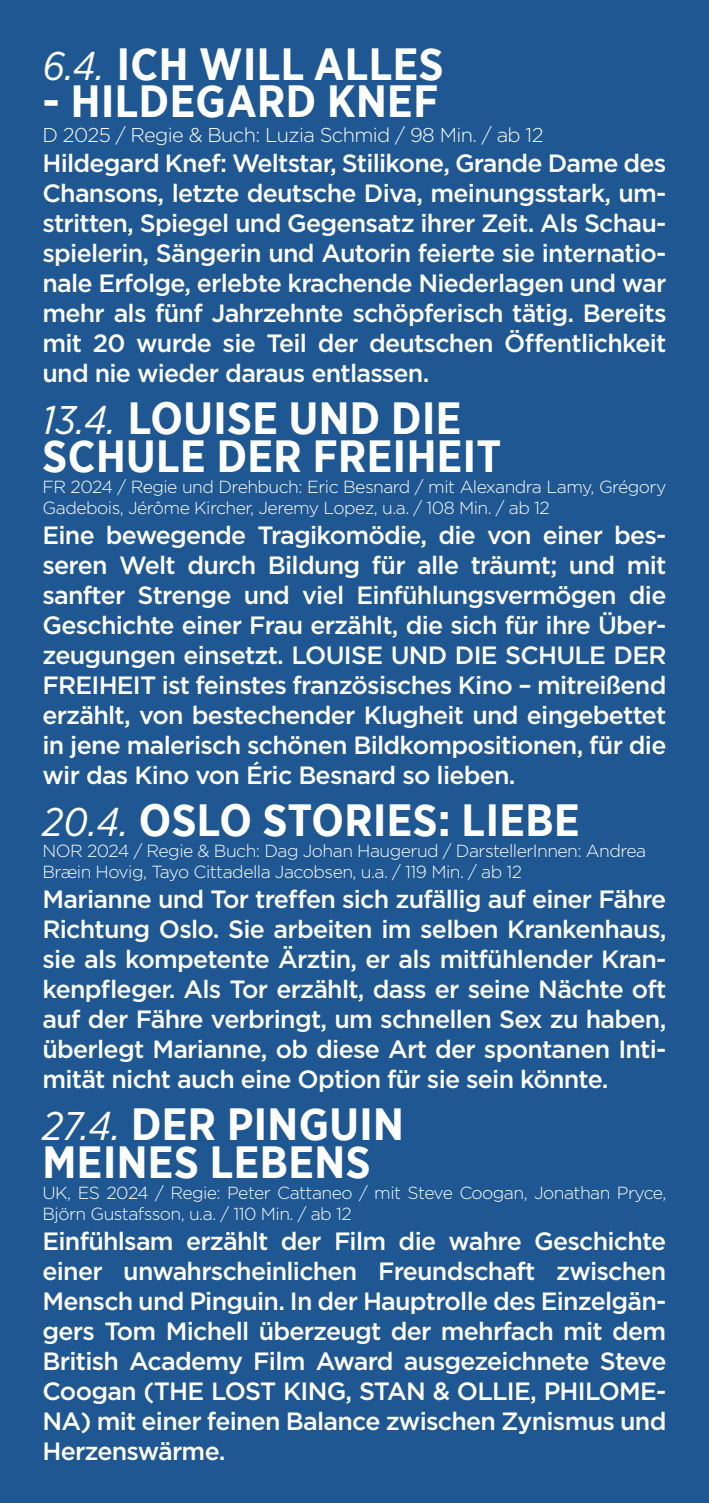
<style>
.page{position:relative;width:709px;height:1503px;background:#fff}
.page>*{position:absolute;margin:0;border:0;box-sizing:border-box;transform-origin:0 0}
.t1{font:700 45px "Gotham Narrow";letter-spacing:.01em;color:#fff}
.t2{font:500 25px/30px "Gotham";letter-spacing:-.03em;color:#fff;text-align:justify}
.t3{font:300 20px "Gotham";letter-spacing:-.03em;color:#fff}
.t4{font:300 17.5px/21px "Gotham";letter-spacing:-.03em;color:#fff}
.s1{font-weight:400;font-style:italic;font-size:40px}
</style>
<div class="page">
<div style="left:0;top:0;width:709px;height:1502px;background:#1e5791"></div>
<p class="t1" style="left:43px;top:35px;width:403px"><span class="s1">6.4.</span> ICH WILL ALLES</p>
<p class="t1" style="left:43px;top:72px;width:397px">- HILDEGARD KNEF</p>
<p class="t3" style="left:43px;top:122px;width:502px">D 2025 / Regie &amp; Buch: Luzia Schmid / 98 Min. / ab 12</p>
<p class="t2" style="left:43px;top:148px;width:625px">Hildegard Knef: Weltstar, Stilikone, Grande Dame des Chansons, letzte deutsche Diva, meinungsstark, um&shy;stritten, Spiegel und Gegensatz ihrer Zeit. Als Schau&shy;spielerin, Sängerin und Autorin feierte sie internatio&shy;nale Erfolge, erlebte krachende Niederlagen und war mehr als fünf Jahrzehnte schöpferisch tätig. Bereits mit 20 wurde sie Teil der deutschen Öffentlichkeit und nie wieder daraus entlassen.</p>
<p class="t1" style="left:43px;top:390px;width:420px"><span class="s1">13.4.</span> LOUISE UND DIE</p>
<p class="t1" style="left:43px;top:427px;width:460px">SCHULE DER FREIHEIT</p>
<p class="t4" style="left:43px;top:476px;width:625px">FR 2024 / Regie und Drehbuch: Eric Besnard / mit Alexandra Lamy, Grégory<br>Gadebois, Jérôme Kircher, Jeremy Lopez, u.a. / 108 Min. / ab 12</p>
<p class="t2" style="left:43px;top:520px;width:625px">Eine bewegende Tragikomödie, die von einer bes&shy;seren Welt durch Bildung für alle träumt; und mit sanfter Strenge und viel Einfühlungsvermögen die Geschichte einer Frau erzählt, die sich für ihre Über&shy;zeugungen einsetzt. LOUISE UND DIE SCHULE DER FREIHEIT ist feinstes französisches Kino – mitreißend erzählt, von bestechender Klugheit und eingebettet in jene malerisch schönen Bildkompositionen, für die wir das Kino von Éric Besnard so lieben.</p>
<p class="t1" style="left:43px;top:791px;width:538px"><span class="s1">20.4.</span> OSLO STORIES: LIEBE</p>
<p class="t4" style="left:43px;top:840px;width:605px">NOR 2024 / Regie &amp; Buch: Dag Johan Haugerud / DarstellerInnen: Andrea<br>Bræin Hovig, Tayo Cittadella Jacobsen, u.a. / 119 Min. / ab 12</p>
<p class="t2" style="left:43px;top:884px;width:625px">Marianne und Tor treffen sich zufällig auf einer Fähre Richtung Oslo. Sie arbeiten im selben Krankenhaus, sie als kompetente Ärztin, er als mitfühlender Kran&shy;kenpfleger. Als Tor erzählt, dass er seine Nächte oft auf der Fähre verbringt, um schnellen Sex zu haben, überlegt Marianne, ob diese Art der spontanen Inti&shy;mität nicht auch eine Option für sie sein könnte.</p>
<p class="t1" style="left:43px;top:1095px;width:363px"><span class="s1">27.4.</span> DER PINGUIN</p>
<p class="t1" style="left:43px;top:1133px;width:329px">MEINES LEBENS</p>
<p class="t4" style="left:43px;top:1181px;width:625px">UK, ES 2024 / Regie: Peter Cattaneo / mit Steve Coogan, Jonathan Pryce,<br>Björn Gustafsson, u.a. / 110 Min. / ab 12</p>
<p class="t2" style="left:43px;top:1225px;width:625px">Einfühlsam erzählt der Film die wahre Geschichte einer unwahrscheinlichen Freundschaft zwischen Mensch und Pinguin. In der Hauptrolle des Einzelgän&shy;gers Tom Michell überzeugt der mehrfach mit dem British Academy Film Award ausgezeichnete Steve Coogan (THE LOST KING, STAN &amp; OLLIE, PHILOME-NA) mit einer feinen Balance zwischen Zynismus und Herzenswärme.</p>
</div>
